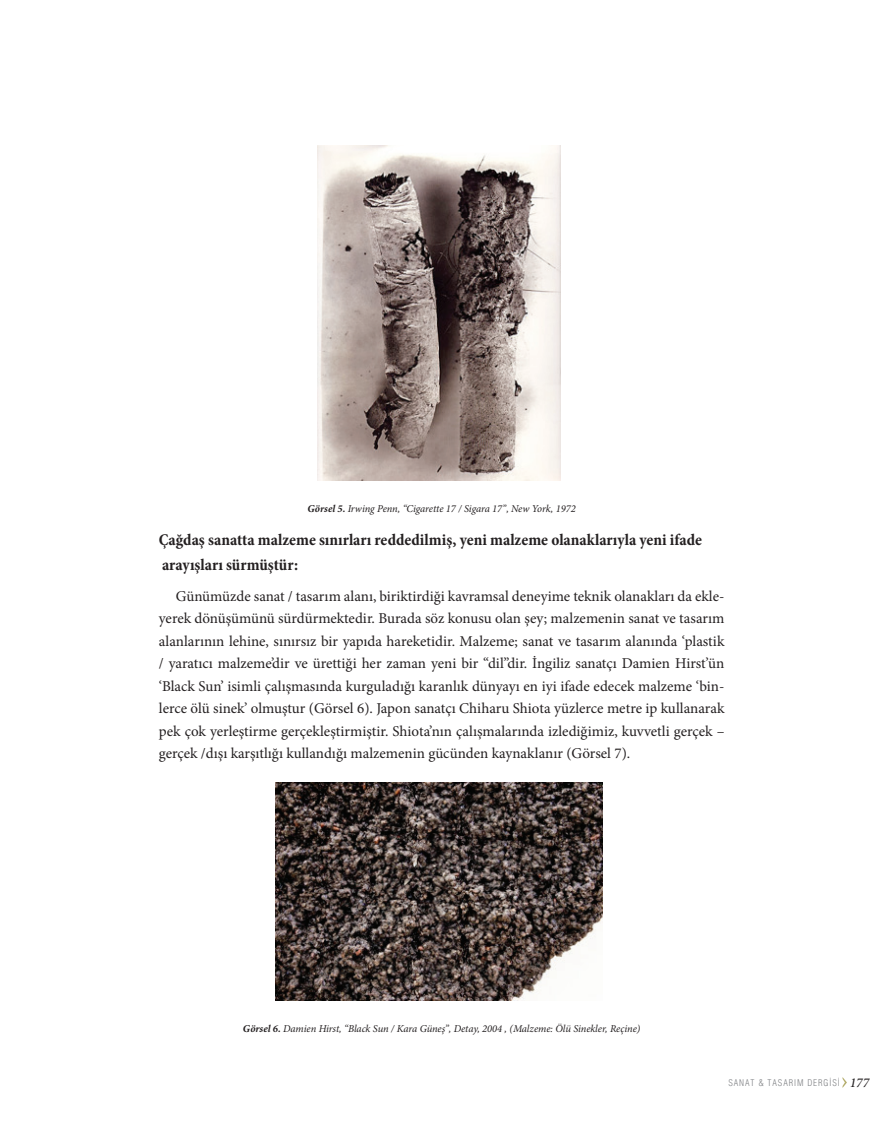
<style>
.page{position:relative;width:893px;height:1127px;background:#fff}
.page>*{position:absolute;margin:0;border:0;box-sizing:border-box;transform-origin:0 0}
.t1{font:700 condensed 16.5px/24.8px "Minion Pro";color:#231f20}
.t2{font:15px/22.5px "Minion Pro";color:#231f20;text-align:justify}
.t3{font:italic 10.5px "Minion Pro";letter-spacing:-.01em;color:#231f20}
.t4{font:300 condensed 9px "Helvetica";letter-spacing:.1em;color:#808285}
.s1{font-weight:700}
.s2{font-family:"Minion Pro";font-weight:500;font-style:italic;font-stretch:normal;font-size:13.5px;color:#231f20}
</style>
<div class="page">
<svg style="left:842px;top:1077px;width:5px;height:11px"></svg>
<img style="left:317px;top:146px;width:243px;height:334px">
<img style="left:275px;top:782px;width:327px;height:218px">
<p class="t3" style="left:308px;top:501px;width:270px"><span class="s1">Görsel 5.</span> Irwing Penn, “Cigarette 17 / Sigara 17”, New York, 1972</p>
<p class="t1" style="left:159px;top:527px;width:545px">Çağdaş sanatta malzeme sınırları reddedilmiş, yeni malzeme olanaklarıyla yeni ifade arayışları sürmüştür:</p>
<p class="t2" style="left:159px;top:585px;width:567px;text-indent:17px">Günümüzde sanat / tasarım alanı, biriktirdiği kavramsal deneyime teknik olanakları da ekle&shy;yerek dönüşümünü sürdürmektedir. Burada söz konusu olan şey; malzemenin sanat ve tasarım alanlarının lehine, sınırsız bir yapıda hareketidir. Malzeme; sanat ve tasarım alanında ‘plastik / yaratıcı malzeme’dir ve ürettiği her zaman yeni bir “dil”dir. İngiliz sanatçı Damien Hirst’ün ‘Black Sun’ isimli çalışmasında kurguladığı karanlık dünyayı en iyi ifade edecek malzeme ‘bin&shy;lerce ölü sinek’ olmuştur (Görsel 6). Japon sanatçı Chiharu Shiota yüzlerce metre ip kullanarak pek çok yerleştirme gerçekleştirmiştir. Shiota’nın çalışmalarında izlediğimiz, kuvvetli gerçek – gerçek /dışı karşıtlığı kullandığı malzemenin gücünden kaynaklanır (Görsel 7).</p>
<p class="t3" style="left:243px;top:1021px;width:399px"><span class="s1">Görsel 6.</span> Damien Hirst, “Black Sun / Kara Güneş”, Detay, 2004 , (Malzeme: Ölü Sinekler, Reçine)</p>
<p class="t4" style="left:728px;top:1078px;width:142px">SANAT &amp; TASARIM DERGİSİ <span class="s2">177</span></p>
</div>
